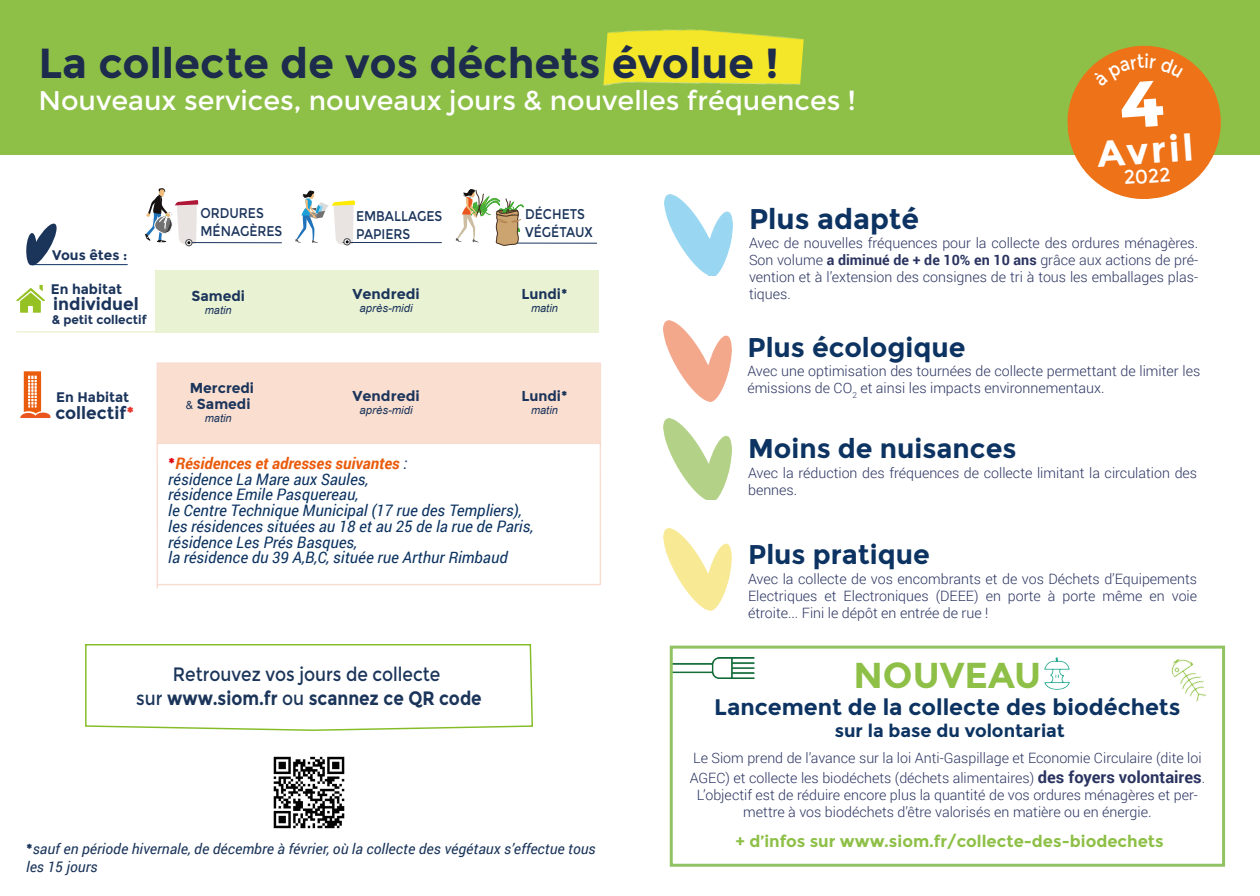
<style>
.page{position:relative;width:1260px;height:896px;background:#fff}
.page>*{position:absolute;margin:0;border:0;box-sizing:border-box;transform-origin:0 0}
.t1{font:700 42px "Montserrat";color:#1d2b4d}
.t2{font:700 36.75px "Montserrat";color:#fff}
.t3{font:700 36px "Montserrat";color:#8ec047}
.t4{font:700 28.5px "Montserrat";color:#0c3361}
.t5{font:27px "Montserrat";color:#fff}
.t6{font:700 27px "Montserrat";color:#0c3361}
.t7{font:700 22.5px "Montserrat";color:#0c3361}
.t8{font:19.5px "Montserrat";color:#fff}
.t9{font:19.35px/23.4px "Montserrat";color:#1b355a;text-align:center;scale:.88 1}
.t10{font:700 18px "Montserrat";color:#0c3361}
.t11{font:700 17.4px "Montserrat";color:#1b345b}
.t12{font:700 16.5px "Montserrat";color:#8ec047}
.t13{font:italic 15.9px/15.8px "Roboto";color:#0c3361}
.t14{font:italic 14.55px/17.4px "Roboto";color:#1b355a}
.t15{font:700 14.4px/15.9px "Montserrat";color:#1b345b}
.t16{font:300 14.25px/17.1px "Roboto";color:#2a3360}
.t17{font:14.1px/18.5px "Montserrat";color:#1b345b;scale:.88 1}
.t18{font:700 13.95px "Montserrat";color:#1b345b}
.t19{font:700 12.3px "Montserrat";color:#1b345b}
.t20{font:italic 11.25px "Arial";color:#1b345b}
.s1{color:#e7342b}
.s2{font-family:"Arial";font-weight:400;font-size:11.25px}
.s3{font-family:"Montserrat";font-weight:700;font-style:normal;color:#e30614}
.s4{font-weight:700;color:#ea5b0c}
.s5{font-weight:700}
.s6{font-family:"Montserrat";font-weight:700;font-style:normal}
.s7{font-weight:700;font-size:16.5px}
</style>
<div class="page">
<div style="left:0;top:0;width:1259px;height:154px;background:#8ec047"></div>
<img style="left:664px;top:194px;width:68px;height:81px">
<img style="left:663px;top:320px;width:68px;height:81px">
<img style="left:663px;top:419px;width:68px;height:81px">
<img style="left:663px;top:529px;width:68px;height:81px">
<div style="left:155px;top:270px;width:444px;height:62px;background:#eaf2d4"></div>
<div style="left:157px;top:363px;width:443px;height:80px;background:#fadecf"></div>
<svg style="left:85px;top:644px;width:448px;height:83px"></svg>
<svg style="left:16px;top:285px;width:29px;height:28px"></svg>
<svg style="left:26px;top:223px;width:33px;height:43px"></svg>
<hr style="left:31px;top:264px;width:97px;height:1px;background:#0c3361">
<hr style="left:343px;top:242px;width:99px;height:1px;background:#1b345b">
<hr style="left:185px;top:242px;width:97px;height:1px;background:#1b345b">
<hr style="left:501px;top:243px;width:96px;height:1px;background:#1b345b">
<svg style="left:295px;top:190px;width:60px;height:55px"></svg>
<svg style="left:145px;top:188px;width:53px;height:57px"></svg>
<svg style="left:455px;top:189px;width:68px;height:57px"></svg>
<svg style="left:20px;top:371px;width:30px;height:47px"></svg>
<img style="left:273px;top:756px;width:72px;height:73px">
<hr style="left:16px;top:331px;width:139px;height:1px;background:#95c11f">
<hr style="left:156px;top:443px;width:2px;height:145px;background:#ea541e">
<hr style="left:599px;top:443px;width:2px;height:141px;background:#ea541e">
<hr style="left:157px;top:584px;width:443px;height:1px;background:#ea541e">
<img style="left:603px;top:29px;width:201px;height:57px">
<img style="left:673px;top:658px;width:81px;height:21px">
<div style="left:669px;top:645px;width:556px;height:222px;border:3px solid #91c364"></div>
<img style="left:1171px;top:658px;width:36px;height:44px">
<img style="left:1044px;top:658px;width:25px;height:31px">
<svg style="left:1064px;top:45px;width:159px;height:154px"></svg>
<h1 class="t1" style="left:38px;top:38px;width:741px">La collecte de vos déchets évolue !</h1>
<h3 class="t5" style="left:38px;top:85px;width:818px">Nouveaux services, nouveaux jours &amp; nouvelles fréquences !</h3>
<h2 class="t2" style="left:1095px;top:132px;width:98px;rotate:-4deg">Avril</h2>
<h3 class="t8" style="left:1123px;top:166px;width:48px;rotate:-4deg">2022</h3>
<p class="t18" style="left:52px;top:247px;width:77px">Vous êtes :</p>
<p class="t11" style="left:53px;top:293px;width:87px">individuel</p>
<p class="t19" style="left:52px;top:312px;width:96px">&amp; petit collectif</p>
<p class="t18" style="left:51px;top:281px;width:73px">En habitat</p>
<p class="t17" style="left:200px;top:204px;width:95px">ORDURES<br>MÉNAGÈRES</p>
<p class="t17" style="left:525px;top:205px;width:78px">DÉCHETS<br>VÉGÉTAUX</p>
<p class="t17" style="left:356px;top:206px;width:100px">EMBALLAGES<br>PAPIERS</p>
<p class="t15" style="left:191px;top:288px;width:55px">Samedi</p>
<p class="t20" style="left:205px;top:303px;width:28px">matin</p>
<p class="t15" style="left:352px;top:286px;width:69px">Vendredi</p>
<p class="t20" style="left:359px;top:301px;width:55px">après-midi</p>
<p class="t15" style="left:521px;top:286px;width:47px">Lundi*</p>
<p class="t20" style="left:531px;top:301px;width:28px">matin</p>
<p class="t18" style="left:56px;top:389px;width:74px">En Habitat</p>
<p class="t11" style="left:55px;top:403px;width:80px">collectif<span class="s1">*</span></p>
<p class="t15" style="left:186px;top:380px;width:70px">Mercredi <span class="s2">&amp;</span> Samedi</p>
<p class="t20" style="left:205px;top:411px;width:28px">matin</p>
<p class="t15" style="left:352px;top:388px;width:69px">Vendredi</p>
<p class="t20" style="left:359px;top:403px;width:55px">après-midi</p>
<p class="t15" style="left:521px;top:388px;width:47px">Lundi*</p>
<p class="t20" style="left:531px;top:403px;width:28px">matin</p>
<p class="t13" style="left:168px;top:455px;width:366px"><span class="s3">*</span><span class="s4">Résidences et adresses suivantes</span> :<br>résidence La Mare aux Saules,<br>résidence Emile Pasquereau,<br>le Centre Technique Municipal (17 rue des Templiers), les résidences situées au 18 et au 25 de la rue de Paris, résidence Les Prés Basques,<br>la résidence du 39 A,B,C, située rue Arthur Rimbaud</p>
<h3 class="t9" style="left:136px;top:663px;width:394px">Retrouvez vos jours de collecte<br>sur <span class="s5">www.siom.fr</span> ou <span class="s5">scannez ce QR code</span></h3>
<p class="t14" style="left:26px;top:840px;width:571px"><span class="s6">*</span>sauf en période hivernale, de décembre à février, où la collecte des végétaux s’effectue tous les 15 jours</p>
<h3 class="t4" style="left:749px;top:202px;width:171px">Plus adapté</h3>
<p class="t16" style="left:749px;top:234px;width:450px;text-align:justify">Avec de nouvelles fréquences pour la collecte des ordures ménagères.<br>Son volume <span class="s5">a diminué de + de 10% en 10 ans</span> grâce aux actions de pré&shy;vention et à l’extension des consignes de tri à tous les emballages plas&shy;tiques.</p>
<h3 class="t6" style="left:747px;top:331px;width:220px">Plus écologique</h3>
<p class="t16" style="left:747px;top:362px;width:454px">Avec une optimisation des tournées de collecte permettant de limiter les émissions de CO<sub>2</sub> et ainsi les impacts environnementaux.</p>
<h3 class="t6" style="left:748px;top:432px;width:270px">Moins de nuisances</h3>
<p class="t16" style="left:748px;top:464px;width:450px">Avec la réduction des fréquences de collecte limitant la circulation des bennes.</p>
<h3 class="t6" style="left:748px;top:538px;width:183px">Plus pratique</h3>
<p class="t16" style="left:748px;top:570px;width:450px;text-align:justify">Avec la collecte de vos encombrants et de vos Déchets d’Equipements Electriques et Electroniques (DEEE) en porte à porte même en voie étroite... Fini le dépôt en entrée de rue !</p>
<h3 class="t3" style="left:853px;top:654px;width:189px">NOUVEAU</h3>
<h3 class="t7" style="left:714px;top:694px;width:468px">Lancement de la collecte des biodéchets</h3>
<p class="t10" style="left:834px;top:720px;width:231px">sur la base du volontariat</p>
<p class="t16" style="left:689px;top:747px;width:517px;line-height:19.8px">Le Siom prend de l’avance sur la loi Anti-Gaspillage et Economie Circulaire (dite loi<br>AGEC) et collecte les biodéchets (déchets alimentaires) <span class="s7">des foyers volontaires</span>.</p>
<p class="t16" style="left:696px;top:786px;width:503px;text-align:center">L’objectif est de réduire encore plus la quantité de vos ordures ménagères et per&shy;mettre à vos biodéchets d’être valorisés en matière ou en énergie.</p>
<p class="t12" style="left:735px;top:831px;width:430px">+ d’infos sur www.siom.fr/collecte-des-biodechets</p>
</div>
